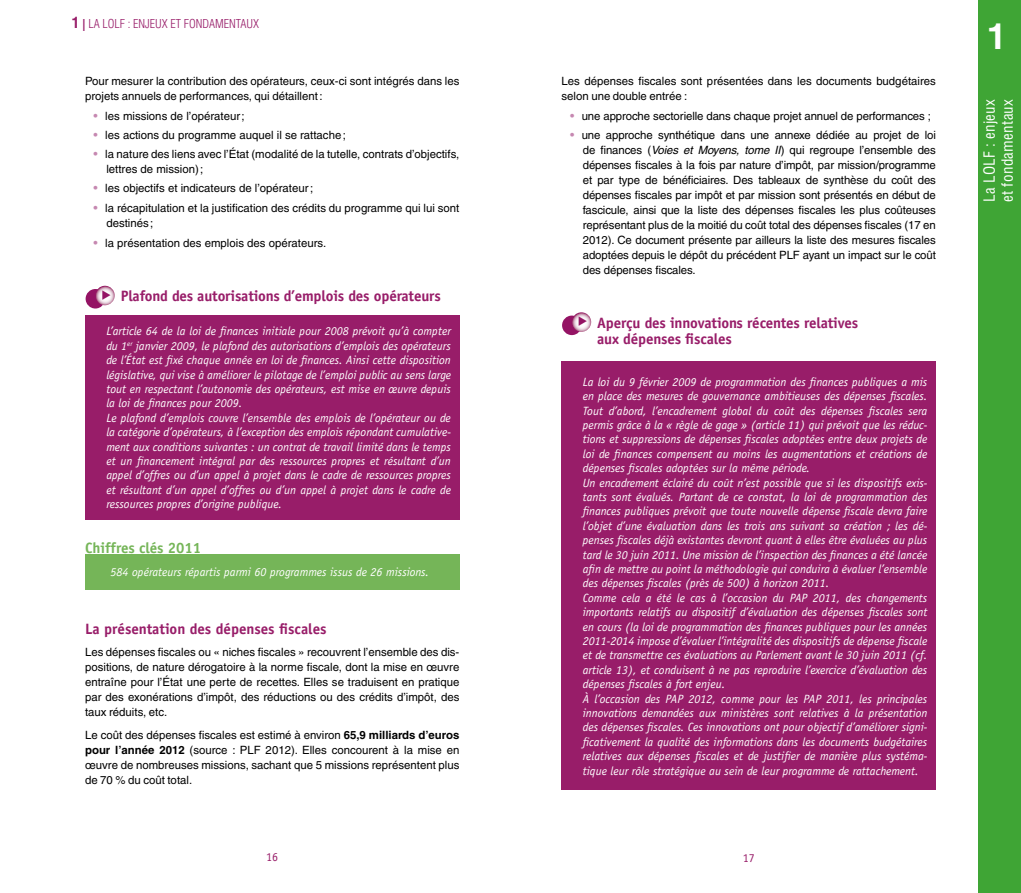
<style>
.page{position:relative;width:1021px;height:893px;background:#fff}
.page>*{position:absolute;margin:0;border:0;box-sizing:border-box;transform-origin:0 0}
.t1{font:700 36px "Helvetica LT";color:#fff}
.t2{font:700 15px/16.5px "Officina Sans LT";letter-spacing:-.01em;color:#981d69}
.t3{font:condensed 15px/18px "Helvetica LT";letter-spacing:.02em;color:#fff}
.t4{font:700 15px "Officina Sans LT";letter-spacing:-.005em;color:#75b558}
.t5{font:italic 12px/14.4px "Officina Sans LT";color:#fff}
.t6{font:300 condensed 12px "Helvetica LT";color:#981d69}
.t7{font:12px "Officina Sans LT";color:#981d69}
.t8{font:11.4px/15px "Helvetica LT";color:#000}
.s1{font-weight:700;font-size:15px}
.s2{font-weight:700}
.s3{font-size:12px;color:#c688b1}
.s4{font-style:italic}
</style>
<div class="page">
<div style="left:978px;top:0;width:42px;height:893px;background:#3fa535"></div>
<div style="left:85px;top:554px;width:374px;height:35px;background:#75b558"></div>
<div style="left:85px;top:315px;width:374px;height:205px;background:#981d69"></div>
<div style="left:86px;top:289px;width:19px;height:19px;background:#941364;border-radius:50%"></div>
<svg style="left:95px;top:286px;width:20px;height:19px"></svg>
<div style="left:561px;top:361px;width:374px;height:429px;background:#981d69"></div>
<div style="left:562px;top:316px;width:19px;height:19px;background:#941364;border-radius:50%"></div>
<svg style="left:571px;top:312px;width:20px;height:20px"></svg>
<svg style="left:102px;top:290px;width:9px;height:10px"></svg>
<svg style="left:579px;top:317px;width:8px;height:9px"></svg>
<p class="t6" style="left:72px;top:16px;width:189px"><span class="s1">1</span> <span class="s2">|</span> LA LOLF : ENJEUX ET FONDAMENTAUX</p>
<p class="t8" style="left:85px;top:74px;width:376px">Pour mesurer la contribution des opérateurs, ceux-ci sont intégrés dans les projets annuels de performances, qui détaillent:</p>
<p class="t8" style="left:94px;top:108px;width:153px"><span class="s3">•</span> les missions de l’opérateur;</p>
<p class="t8" style="left:94px;top:127px;width:254px"><span class="s3">•</span> les actions du programme auquel il se rattache;</p>
<p class="t8" style="left:106px;top:147px;width:354px;text-indent:-13px"><span class="s3">•</span> la nature des liens avec l’État (modalité de la tutelle, contrats d’objectifs, lettres de mission);</p>
<p class="t8" style="left:94px;top:181px;width:221px"><span class="s3">•</span> les objectifs et indicateurs de l’opérateur;</p>
<p class="t8" style="left:106px;top:200px;width:354px;text-indent:-13px"><span class="s3">•</span> la récapitulation et la justification des crédits du programme qui lui sont destinés ;</p>
<p class="t8" style="left:94px;top:236px;width:234px"><span class="s3">•</span> la présentation des emplois des opérateurs.</p>
<p class="t2" style="left:121px;top:288px;width:321px">Plafond des autorisations d’emplois des opérateurs</p>
<p class="t5" style="left:106px;top:324px;width:346px">L’article 64 de la loi de finances initiale pour 2008 prévoit qu’à compter du 1<sup>er</sup> janvier 2009, le plafond des autorisations d’emplois des opérateurs de l’État est fixé chaque année en loi de finances. Ainsi cette disposition législative, qui vise à améliorer le pilotage de l’emploi public au sens large tout en respectant l’autonomie des opérateurs, est mise en œuvre depuis la loi de finances pour 2009.<br>Le plafond d’emplois couvre l’ensemble des emplois de l’opérateur ou de la catégorie d’opérateurs, à l’exception des emplois répondant cumulative&shy;ment aux conditions suivantes : un contrat de travail limité dans le temps et un financement intégral par des ressources propres et résultant d’un appel d’offres ou d’un appel à projet dans le cadre de ressources propres et résultant d’un appel d’offres ou d’un appel à projet dans le cadre de ressources propres d’origine publique.</p>
<p class="t4" style="left:85px;top:539px;width:117px">Chiffres clés 2011</p>
<p class="t5" style="left:111px;top:565px;width:320px">584 opérateurs répartis parmi 60 programmes issus de 26 missions.</p>
<p class="t2" style="left:85px;top:620px;width:243px">La présentation des dépenses fiscales</p>
<p class="t8" style="left:85px;top:645px;width:376px;text-align:justify">Les dépenses fiscales ou « niches fiscales » recouvrent l’ensemble des dis&shy;positions, de nature dérogatoire à la norme fiscale, dont la mise en œuvre entraîne pour l’État une perte de recettes. Elles se traduisent en pratique par des exonérations d’impôt, des réductions ou des crédits d’impôt, des taux réduits, etc.</p>
<p class="t8" style="left:85px;top:727px;width:376px;text-align:justify">Le coût des dépenses fiscales est estimé à environ <span class="s2">65,9 milliards d’euros pour l’année 2012</span> (source : PLF 2012). Elles concourent à la mise en œuvre de nombreuses missions, sachant que 5 missions représentent plus de 70 % du coût total.</p>
<p class="t8" style="left:561px;top:74px;width:376px">Les dépenses fiscales sont présentées dans les documents budgétaires selon une double entrée :</p>
<p class="t8" style="left:570px;top:108px;width:362px"><span class="s3">•</span> une approche sectorielle dans chaque projet annuel de performances ;</p>
<p class="t8" style="left:583px;top:127px;width:354px;text-align:justify;text-indent:-13px"><span class="s3">•</span> une approche synthétique dans une annexe dédiée au projet de loi de finances (<span class="s4">Voies et Moyens, tome II</span>) qui regroupe l’ensemble des dépenses fiscales à la fois par nature d’impôt, par mission/programme et par type de bénéficiaires. Des tableaux de synthèse du coût des dépenses fiscales par impôt et par mission sont présentés en début de fascicule, ainsi que la liste des dépenses fiscales les plus coûteuses représentant plus de la moitié du coût total des dépenses fiscales (17 en 2012). Ce document présente par ailleurs la liste des mesures fiscales adoptées depuis le dépôt du précédent PLF ayant un impact sur le coût des dépenses fiscales.</p>
<p class="t2" style="left:597px;top:314px;width:262px">Aperçu des innovations récentes relatives aux dépenses fiscales</p>
<p class="t5" style="left:583px;top:375px;width:346px">La loi du 9 février 2009 de programmation des finances publiques a mis en place des mesures de gouvernance ambitieuses des dépenses fiscales.<br>Tout d’abord, l’encadrement global du coût des dépenses fiscales sera permis grâce à la « règle de gage » (article 11) qui prévoit que les réduc&shy;tions et suppressions de dépenses fiscales adoptées entre deux projets de loi de finances compensent au moins les augmentations et créations de dépenses fiscales adoptées sur la même période.<br>Un encadrement éclairé du coût n’est possible que si les dispositifs exis&shy;tants sont évalués. Partant de ce constat, la loi de programmation des finances publiques prévoit que toute nouvelle dépense fiscale devra faire l’objet d’une évaluation dans les trois ans suivant sa création ; les dé&shy;penses fiscales déjà existantes devront quant à elles être évaluées au plus tard le 30 juin 2011. Une mission de l’inspection des finances a été lancée afin de mettre au point la méthodologie qui conduira à évaluer l’ensemble des dépenses fiscales (près de 500) à horizon 2011.<br>Comme cela a été le cas à l’occasion du PAP 2011, des changements importants relatifs au dispositif d’évaluation des dépenses fiscales sont en cours (la loi de programmation des finances publiques pour les années 2011-2014 impose d’évaluer l’intégralité des dispositifs de dépense fiscale et de transmettre ces évaluations au Parlement avant le 30 juin 2011 (cf. article 13), et conduisent à ne pas reproduire l’exercice d’évaluation des dépenses fiscales à fort enjeu.<br>À l’occasion des PAP 2012, comme pour les PAP 2011, les principales innovations demandées aux ministères sont relatives à la présentation des dépenses fiscales. Ces innovations ont pour objectif d’améliorer signi&shy;ficativement la qualité des informations dans les documents budgétaires relatives aux dépenses fiscales et de justifier de manière plus systéma&shy;tique leur rôle stratégique au sein de leur programme de rattachement.</p>
<p class="t7" style="left:266px;top:850px;width:13px">16</p>
<p class="t7" style="left:742px;top:850px;width:13px">17</p>
<h1 class="t1" style="left:986px;top:14px;width:22px">1</h1>
<p class="t3" style="left:980px;top:202px;width:104px;rotate:-90deg">La Lolf : enjeux et fondamentaux</p>
</div>
